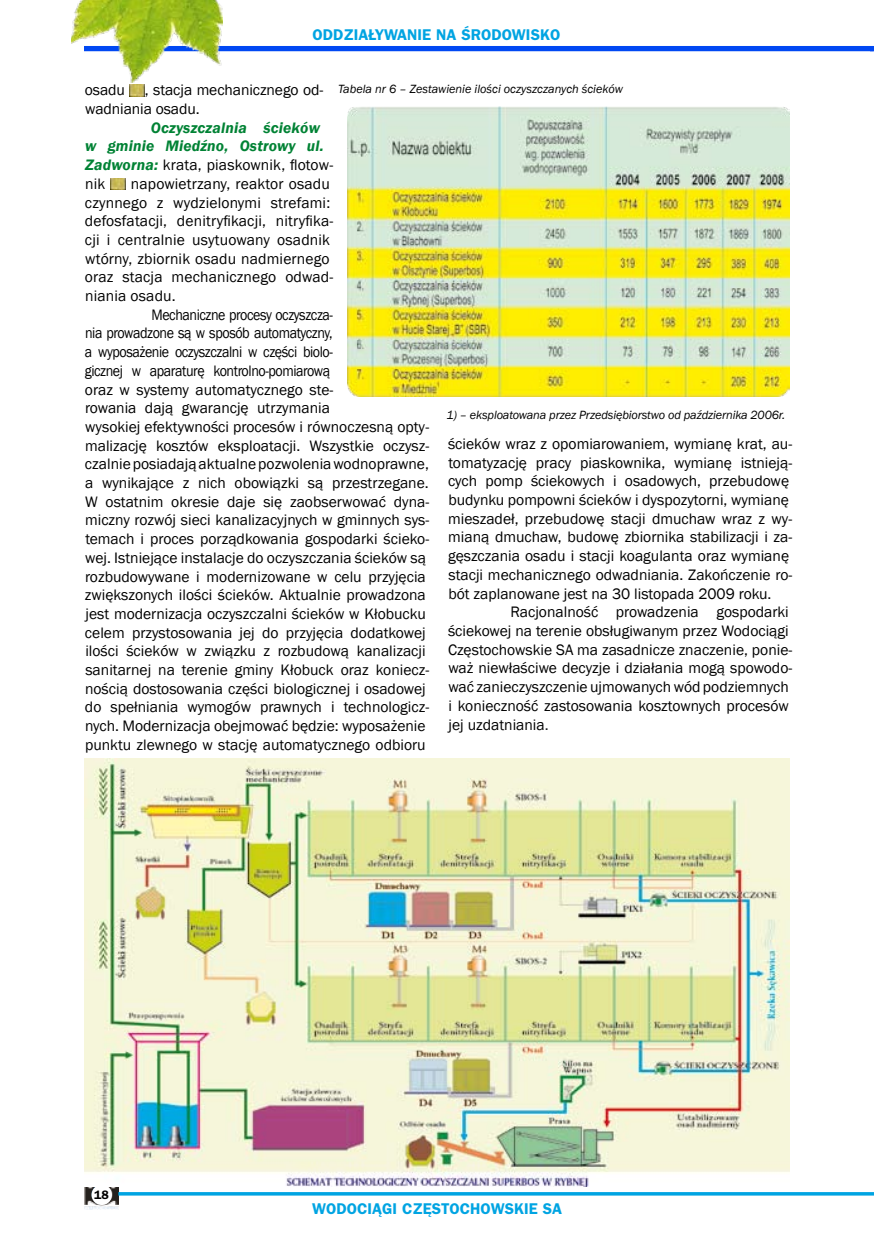
<style>
.page{position:relative;width:874px;height:1241px;background:#fff}
.page>*{position:absolute;margin:0;border:0;box-sizing:border-box;transform-origin:0 0}
.t1{font:15.58px "Franklin Gothic";color:#000}
.t2{font:15.58px "Franklin Gothic";letter-spacing:-.03em;color:#000;scale:.9 1}
.t3{font:700 15.58px "Frankfurt Gothic";color:#00a4e2}
.t4{font:italic 600 15.58px "Franklin Gothic";letter-spacing:.01em;color:#008234}
.t5{font:italic 12.25px "Franklin Gothic";letter-spacing:-.01em;color:#000}
.t6{font:700 12.25px "Frankfurt Gothic";color:#000}
.s1{font-weight:600;font-style:italic;color:#008234}
.s2{color:#1a1b1f}
</style>
<div class="page">
<img style="left:84px;top:1187px;width:34px;height:21px">
<div style="left:91px;top:1184px;width:21px;height:20px;background:#fff;border-radius:50%"></div>
<svg style="left:118px;top:1191px;width:755px;height:4px"></svg>
<img style="left:129px;top:85px;width:16px;height:11px">
<img style="left:110px;top:178px;width:16px;height:12px">
<img style="left:347px;top:107px;width:442px;height:289px">
<img style="left:84px;top:758px;width:705px;height:428px">
<div style="left:84px;top:46px;width:789px;height:5px;background:#0048f3"></div>
<img style="left:71px;top:0;width:151px;height:82px">
<p class="t3" style="left:312px;top:26px;width:249px">ODDZIAŁYWANIE NA ŚRODOWISKO</p>
<p class="t5" style="left:338px;top:81px;width:286px">Tabela nr 6 – Zestawienie ilości oczyszczanych ścieków</p>
<p class="t1" style="left:85px;top:80px;width:42px">osadu</p>
<p class="t1" style="left:145px;top:80px;width:180px">, stacja mechanicznego od-</p>
<p class="t1" style="left:85px;top:99px;width:116px">wadniania osadu.</p>
<p class="t4" style="left:151px;top:117px;width:170px">Oczyszczalnia ścieków</p>
<p class="t4" style="left:85px;top:136px;width:240px">w gminie Miedźno, Ostrowy ul.</p>
<p class="t1" style="left:85px;top:155px;width:249px"><span class="s1">Zadworna:</span> krata, piaskownik, flotow-</p>
<p class="t1" style="left:85px;top:174px;width:22px">nik</p>
<p class="t1" style="left:131px;top:174px;width:200px">napowietrzany, reaktor osadu</p>
<p class="t1" style="left:85px;top:193px;width:247px">czynnego z wydzielonymi strefami:</p>
<p class="t1" style="left:85px;top:211px;width:250px">defosfatacji, denitryfikacji, nitryfika-</p>
<p class="t1" style="left:85px;top:230px;width:246px">cji i centralnie usytuowany osadnik</p>
<p class="t1" style="left:85px;top:249px;width:246px">wtórny, zbiornik osadu nadmiernego</p>
<p class="t1" style="left:85px;top:267px;width:250px">oraz stacja mechanicznego odwad-</p>
<p class="t1" style="left:85px;top:286px;width:92px">niania osadu.</p>
<p class="t2" style="left:151px;top:305px;width:203px">Mechaniczne procesy oczyszcza-</p>
<p class="t2" style="left:85px;top:323px;width:276px">nia prowadzone są w sposób automatyczny,</p>
<p class="t2" style="left:85px;top:342px;width:277px">a wyposażenie oczyszczalni w części biolo-</p>
<p class="t2" style="left:85px;top:361px;width:274px">gicznej w aparaturę kontrolno-pomiarową</p>
<p class="t1" style="left:85px;top:379px;width:250px">oraz w systemy automatycznego ste-</p>
<p class="t1" style="left:85px;top:398px;width:246px">rowania dają gwarancję utrzymania</p>
<p class="t1" style="left:85px;top:417px;width:345px">wysokiej efektywności procesów i równoczesną opty-</p>
<p class="t1" style="left:85px;top:435px;width:345px">malizację kosztów eksploatacji. Wszystkie oczysz-</p>
<p class="t1" style="left:85px;top:454px;width:345px">czalnie posiadają aktualne pozwolenia wodnoprawne,</p>
<p class="t1" style="left:85px;top:473px;width:345px">a wynikające z nich obowiązki są przestrzegane.</p>
<p class="t1" style="left:85px;top:492px;width:345px">W ostatnim okresie daje się zaobserwować dyna-</p>
<p class="t1" style="left:85px;top:510px;width:345px">miczny rozwój sieci kanalizacyjnych w gminnych sys-</p>
<p class="t1" style="left:85px;top:529px;width:345px">temach i proces porządkowania gospodarki ścieko-</p>
<p class="t1" style="left:85px;top:548px;width:342px">wej. Istniejące instalacje do oczyszczania ścieków są</p>
<p class="t1" style="left:85px;top:566px;width:342px">rozbudowywane i modernizowane w celu przyjęcia</p>
<p class="t1" style="left:85px;top:585px;width:342px">zwiększonych ilości ścieków. Aktualnie prowadzona</p>
<p class="t1" style="left:85px;top:604px;width:341px">jest modernizacja oczyszczalni ścieków w Kłobucku</p>
<p class="t1" style="left:85px;top:622px;width:342px">celem przystosowania jej do przyjęcia dodatkowej</p>
<p class="t1" style="left:85px;top:641px;width:341px">ilości ścieków w związku z rozbudową kanalizacji</p>
<p class="t1" style="left:85px;top:660px;width:345px">sanitarnej na terenie gminy Kłobuck oraz koniecz-</p>
<p class="t1" style="left:85px;top:678px;width:342px">nością dostosowania części biologicznej i osadowej</p>
<p class="t1" style="left:85px;top:697px;width:345px">do spełniania wymogów prawnych i technologicz-</p>
<p class="t1" style="left:85px;top:716px;width:342px">nych. Modernizacja obejmować będzie: wyposażenie</p>
<p class="t1" style="left:85px;top:735px;width:342px">punktu zlewnego w stację automatycznego odbioru</p>
<p class="t5" style="left:446px;top:407px;width:340px">1) – eksploatowana przez Przedsiębiorstwo od października 2006r.</p>
<p class="t1" style="left:448px;top:434px;width:346px">ścieków wraz z opomiarowaniem, wymianę krat, au-</p>
<p class="t1" style="left:448px;top:453px;width:345px">tomatyzację pracy piaskownika, wymianę istnieją-</p>
<p class="t1" style="left:448px;top:471px;width:342px">cych pomp ściekowych i osadowych, przebudowę</p>
<p class="t1" style="left:448px;top:490px;width:342px">budynku pompowni ścieków i dyspozytorni, wymianę</p>
<p class="t1" style="left:448px;top:509px;width:345px">mieszadeł, przebudowę stacji dmuchaw wraz z wy-</p>
<p class="t1" style="left:448px;top:527px;width:345px">mianą dmuchaw, budowę zbiornika stabilizacji i za-</p>
<p class="t1" style="left:448px;top:546px;width:342px">gęszczania osadu i stacji koagulanta oraz wymianę</p>
<p class="t1" style="left:448px;top:565px;width:345px">stacji mechanicznego odwadniania. Zakończenie ro-</p>
<p class="t1" style="left:448px;top:583px;width:324px">bót zaplanowane jest na 30 listopada 2009 roku.</p>
<p class="t1" style="left:510px;top:602px;width:280px">Racjonalność prowadzenia gospodarki</p>
<p class="t1" style="left:448px;top:621px;width:342px">ściekowej na terenie obsługiwanym przez Wodociągi</p>
<p class="t1" style="left:448px;top:639px;width:346px">Częstochowskie SA ma zasadnicze znaczenie, ponie-</p>
<p class="t1" style="left:448px;top:658px;width:345px">waż niewłaściwe decyzje i działania mogą spowodo-</p>
<p class="t1" style="left:448px;top:677px;width:342px">wać zanieczyszczenie ujmowanych wód podziemnych</p>
<p class="t1" style="left:448px;top:695px;width:342px">i konieczność zastosowania kosztownych procesów</p>
<p class="t1" style="left:448px;top:714px;width:101px">jej uzdatniania<span class="s2">.</span></p>
<p class="t6" style="left:94px;top:1187px;width:16px">18</p>
<p class="t3" style="left:312px;top:1199px;width:251px">WODOCIĄGI CZĘSTOCHOWSKIE SA</p>
</div>
